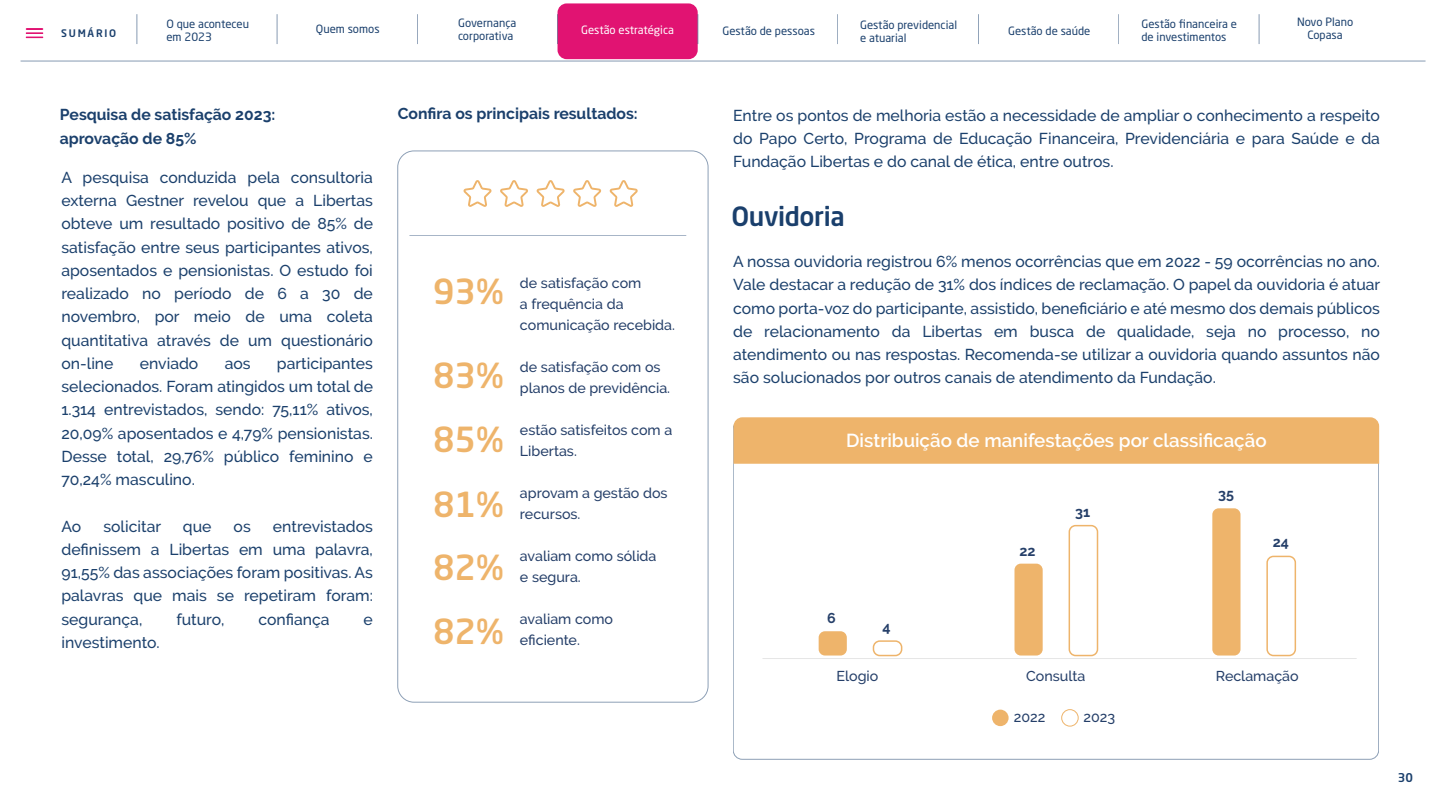
<style>
.page{position:relative;width:1440px;height:810px;background:#fff}
.page>*{position:absolute;margin:0;border:0;box-sizing:border-box;transform-origin:0 0}
.t1{font:500 34.2px/64.2px "Neo Sans Std";color:#eeb46b}
.t2{font:500 26.25px "Neo Sans Std";letter-spacing:-.015em;color:#1a3f6c}
.t3{font:600 18.75px "Raleway";color:#fff}
.t4{font:500 15.75px/23.2px "Raleway";color:#1b406c;text-align:justify}
.t5{font:700 15.75px/23.2px "Raleway";color:#1b406c}
.t6{font:500 14.25px/21px "Raleway";color:#253f69}
.t7{font:700 14.25px "Raleway";color:#253f69}
.t8{font:500 12px "Neo Sans Std";color:#1a3f6c}
.t9{font:11.32px/13.4px "Neo Sans Std";color:#1b406d}
.t10{font:11.32px "Neo Sans Std";color:#fff}
.t11{font:500 10.35px "Neo Sans Std";letter-spacing:.17em;color:#1b406d}
</style>
<div class="page">
<div style="left:558px;top:3px;width:140px;height:56px;background:#e11372;border-radius:9px"></div>
<svg style="left:537px;top:180px;width:28px;height:27px"></svg>
<svg style="left:500px;top:180px;width:28px;height:27px"></svg>
<svg style="left:464px;top:180px;width:28px;height:27px"></svg>
<svg style="left:610px;top:180px;width:28px;height:27px"></svg>
<svg style="left:573px;top:180px;width:28px;height:27px"></svg>
<div style="left:734px;top:417px;width:645px;height:47px;background:#eeb46b"></div>
<div style="left:819px;top:631px;width:28px;height:25px;background:#eeb46b;border-radius:6px"></div>
<div style="left:873px;top:640px;width:29px;height:16px;border:2px solid #eeb46b;border-radius:6px"></div>
<div style="left:1015px;top:564px;width:28px;height:92px;background:#eeb46b;border-radius:6px"></div>
<div style="left:1069px;top:525px;width:29px;height:131px;border:2px solid #eeb46b;border-radius:6px"></div>
<div style="left:1212px;top:508px;width:29px;height:148px;background:#eeb46b;border-radius:6px"></div>
<div style="left:1266px;top:556px;width:30px;height:100px;border:2px solid #eeb46b;border-radius:6px"></div>
<hr style="left:763px;top:658px;width:594px;height:1px;background:#e6e6e6">
<div style="left:992px;top:710px;width:17px;height:16px;background:#eeb46b;border-radius:8px"></div>
<div style="left:1061px;top:709px;width:18px;height:18px;border:1px solid #eeb46b;border-radius:8px"></div>
<hr style="left:409px;top:236px;width:277px;height:1px;background:#1a3f6c">
<hr style="left:21px;top:61px;width:1405px;height:1px;background:#1b406d">
<hr style="left:137px;top:14px;width:1px;height:30px;background:#1b406d">
<hr style="left:277px;top:14px;width:1px;height:30px;background:#1b406d">
<hr style="left:417px;top:14px;width:1px;height:30px;background:#1b406d">
<hr style="left:557px;top:14px;width:1px;height:30px;background:#1b406d">
<hr style="left:698px;top:14px;width:1px;height:30px;background:#1b406d">
<hr style="left:837px;top:14px;width:1px;height:30px;background:#1b406d">
<hr style="left:978px;top:14px;width:1px;height:30px;background:#1b406d">
<hr style="left:1119px;top:14px;width:1px;height:30px;background:#1b406d">
<hr style="left:1259px;top:14px;width:1px;height:30px;background:#1b406d">
<svg style="left:26px;top:28px;width:17px;height:10px"></svg>
<p class="t11" style="left:61px;top:27px;width:57px">SUMÁRIO</p>
<p class="t9" style="left:1297px;top:15px;width:58px;text-align:center">Novo Plano<br>Copasa</p>
<p class="t9" style="left:166px;top:17px;width:84px">O que aconteceu em 2023</p>
<p class="t9" style="left:316px;top:22px;width:65px">Quem somos</p>
<p class="t9" style="left:458px;top:16px;width:60px">Governança corporativa</p>
<p class="t9" style="left:722px;top:24px;width:94px">Gestão de pessoas</p>
<p class="t9" style="left:860px;top:18px;width:99px">Gestão previdencial e atuarial</p>
<p class="t9" style="left:1008px;top:24px;width:84px">Gestão de saúde</p>
<p class="t9" style="left:1141px;top:17px;width:97px">Gestão financeira e de investimentos</p>
<p class="t10" style="left:581px;top:23px;width:94px">Gestão estratégica</p>
<p class="t5" style="left:60px;top:103px;width:217px">Pesquisa de satisfação 2023: aprovação de 85%</p>
<p class="t4" style="left:61px;top:166px;width:313px">A pesquisa conduzida pela consultoria externa Gestner revelou que a Libertas obteve um resultado positivo de 85% de satisfação entre seus participantes ativos, aposentados e pensionistas. O estudo foi realizado no período de 6 a 30 de novembro, por meio de uma coleta quantitativa através de um questionário on-line</p>
<p class="t4" style="left:61px;top:352px;width:313px;text-indent:215px">participantes selecionados. Foram atingidos um total de 1.314 entrevistados, sendo: 75,11% ativos, 20,09% aposentados e 4,79% pensionistas.<br>Desse total, 29,76% público feminino e 70,24% masculino.</p>
<p class="t4" style="left:61px;top:514px;width:21px">Ao</p>
<p class="t4" style="left:103px;top:514px;width:59px">solicitar</p>
<p class="t4" style="left:183px;top:514px;width:30px">que</p>
<p class="t4" style="left:234px;top:514px;width:19px">os</p>
<p class="t4" style="left:140px;top:352px;width:60px">enviado</p>
<p class="t4" style="left:225px;top:352px;width:27px">aos</p>
<p class="t4" style="left:61px;top:514px;width:313px;text-indent:212px">entrevistados definissem a Libertas em uma palavra, 91,55% das associações foram positivas. As palavras que mais se repetiram foram: segurança,</p>
<p class="t4" style="left:176px;top:607px;width:50px">futuro,</p>
<p class="t4" style="left:259px;top:607px;width:73px">confiança</p>
<p class="t4" style="left:364px;top:607px;width:11px">e</p>
<p class="t4" style="left:61px;top:631px;width:100px">investimento.</p>
<p class="t5" style="left:398px;top:102px;width:242px">Confira os principais resultados:</p>
<h1 class="t1" style="left:433px;top:259px;width:72px">93%</h1>
<h1 class="t1" style="left:433px;top:342px;width:72px">83%</h1>
<h1 class="t1" style="left:433px;top:406px;width:72px">85%</h1>
<h1 class="t1" style="left:433px;top:471px;width:72px">81%</h1>
<h1 class="t1" style="left:433px;top:534px;width:72px">82%<br>82%</h1>
<p class="t6" style="left:520px;top:273px;width:157px">de satisfação com<br>a frequência da comunicação recebida.</p>
<p class="t6" style="left:520px;top:357px;width:152px">de satisfação com os planos de previdência.</p>
<p class="t6" style="left:520px;top:420px;width:154px">estão satisfeitos com a<br>Libertas.</p>
<p class="t6" style="left:520px;top:483px;width:149px">aprovam a gestão dos recursos.</p>
<p class="t6" style="left:520px;top:546px;width:138px">avaliam como sólida e segura.</p>
<p class="t6" style="left:520px;top:609px;width:95px">avaliam como eficiente.</p>
<p class="t4" style="left:733px;top:104px;width:648px">Entre os pontos de melhoria estão a necessidade de ampliar o conhecimento a respeito do Papo Certo, Programa de Educação Financeira, Previdenciária e para Saúde e da Fundação Libertas e do canal de ética, entre outros.</p>
<h2 class="t2" style="left:732px;top:200px;width:115px">Ouvidoria</h2>
<p class="t4" style="left:733px;top:250px;width:649px">A nossa ouvidoria registrou 6% menos ocorrências que em 2022 - 59 ocorrências no ano.<br>Vale destacar a redução de 31% dos índices de reclamação. O papel da ouvidoria é atuar como porta-voz do participante, assistido, beneficiário e até mesmo dos demais públicos de relacionamento da Libertas em busca de qualidade, seja no processo, no atendimento ou nas respostas. Recomenda-se utilizar a ouvidoria quando assuntos não são solucionados por outros canais de atendimento da Fundação.</p>
<p class="t3" style="left:846px;top:429px;width:422px">Distribuição de manifestações por classificação</p>
<p class="t7" style="left:1020px;top:543px;width:18px">22</p>
<p class="t7" style="left:1075px;top:504px;width:16px">31</p>
<p class="t7" style="left:1218px;top:486px;width:17px">35</p>
<p class="t7" style="left:1273px;top:534px;width:18px">24</p>
<p class="t7" style="left:827px;top:610px;width:10px">6</p>
<p class="t7" style="left:883px;top:618px;width:10px">4</p>
<p class="t6" style="left:836px;top:666px;width:43px">Elogio</p>
<p class="t6" style="left:1026px;top:666px;width:61px">Consulta</p>
<p class="t6" style="left:1014px;top:707px;width:33px">2022</p>
<p class="t6" style="left:1083px;top:707px;width:33px">2023</p>
<p class="t6" style="left:1216px;top:666px;width:84px">Reclamação</p>
<p class="t8" style="left:1398px;top:770px;width:17px">30</p>
</div>
